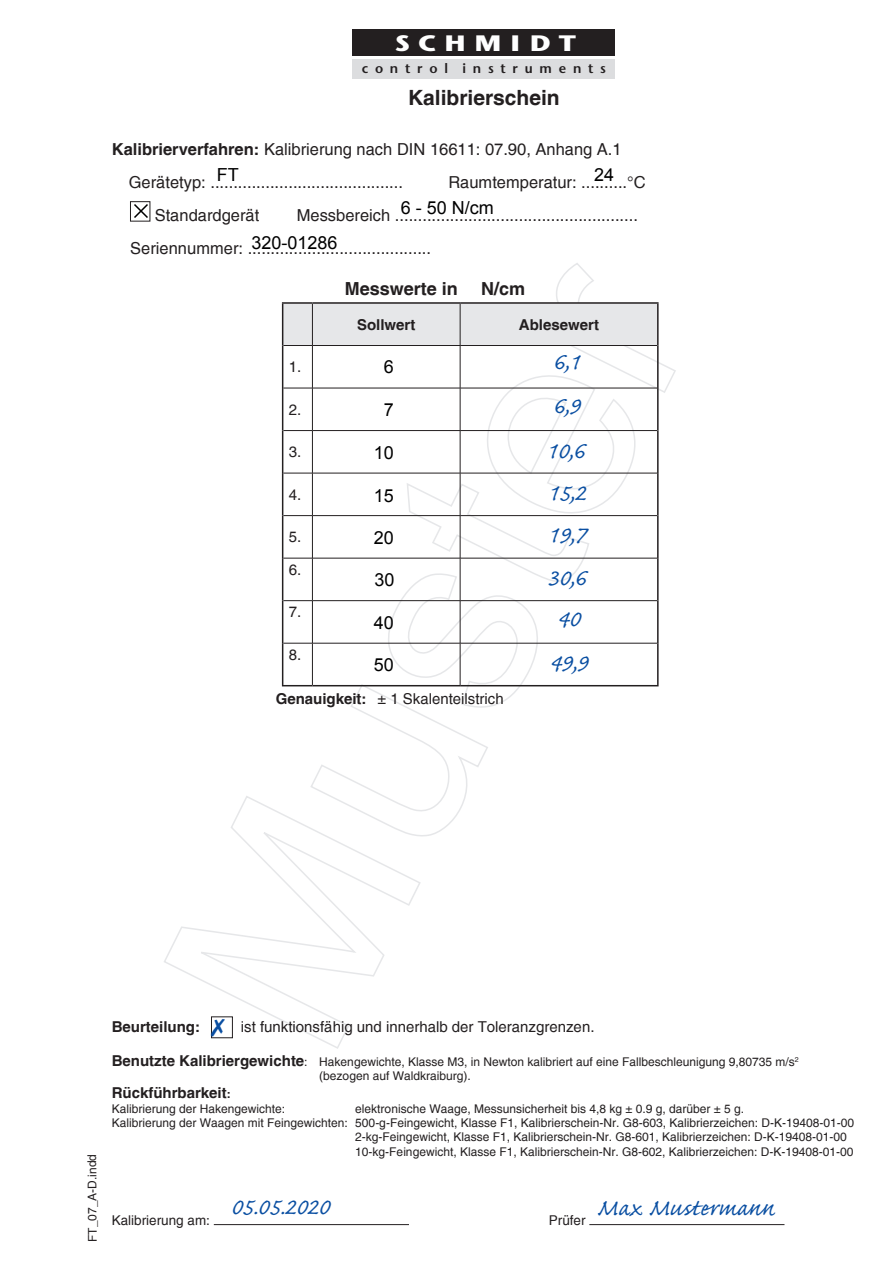
<style>
.page{position:relative;width:893px;height:1263px;background:#fff}
.page>*{position:absolute;margin:0;border:0;box-sizing:border-box;transform-origin:0 0}
.t1{font:30px "Caflisch Script Pro";color:#0a4fa2}
.t2{font:700 22.35px "Stone Sans";letter-spacing:.33em;color:#fff;scale:1.22 1}
.t3{font:700 21px "Helvetica";color:#231f20}
.t4{font:18px "Arial";color:#000}
.t5{font:700 18px "Helvetica";color:#231f20}
.t6{font:16.5px/33px "Helvetica";color:#231f20}
.t7{font:15px/32.7px "Helvetica";color:#231f20}
.t8{font:700 15px "Helvetica";color:#231f20}
.t9{font:13.5px "Helvetica";color:#231f20}
.t10{font:600 13.5px "Stone Sans";letter-spacing:.5em;color:#231f20}
.t11{font:12px/14.4px "Helvetica";color:#231f20}
.s1{font-weight:700}
.s2{font-weight:700;font-size:15px}
.s3{font-size:12px}
</style>
<div class="page">
<svg style="left:164px;top:796px;width:257px;height:253px"></svg>
<hr style="left:214px;top:1224px;width:195px;height:1px;background:#231f20">
<hr style="left:589px;top:1224px;width:195px;height:1px;background:#231f20">
<div style="left:130px;top:201px;width:20px;height:20px;border:1px solid #231f20"></div>
<div style="left:211px;top:1017px;width:21px;height:21px;background:#fff"></div>
<div style="left:211px;top:1017px;width:22px;height:21px;border:1px solid #231f20"></div>
<hr style="left:282px;top:302px;width:30px;height:2px;background:#231f20">
<hr style="left:282px;top:304px;width:1px;height:41px;background:#231f20">
<hr style="left:282px;top:345px;width:1px;height:43px;background:#231f20">
<hr style="left:282px;top:388px;width:1px;height:43px;background:#231f20">
<hr style="left:282px;top:431px;width:1px;height:42px;background:#231f20">
<hr style="left:282px;top:473px;width:1px;height:43px;background:#231f20">
<hr style="left:282px;top:516px;width:1px;height:42px;background:#231f20">
<hr style="left:282px;top:558px;width:1px;height:43px;background:#231f20">
<hr style="left:282px;top:601px;width:1px;height:42px;background:#231f20">
<hr style="left:282px;top:643px;width:1px;height:42px;background:#231f20">
<hr style="left:282px;top:685px;width:30px;height:1px;background:#231f20">
<svg style="left:283px;top:263px;width:393px;height:574px"></svg>
<hr style="left:312px;top:643px;width:148px;height:1px;background:#231f20">
<hr style="left:312px;top:643px;width:1px;height:42px;background:#231f20">
<hr style="left:460px;top:643px;width:197px;height:1px;background:#231f20">
<hr style="left:460px;top:643px;width:1px;height:42px;background:#231f20">
<div style="left:353px;top:29px;width:262px;height:27px;background:#231f20"></div>
<div style="left:353px;top:59px;width:262px;height:19px;background:#dcdddf"></div>
<svg style="left:134px;top:203px;width:15px;height:16px"></svg>
<svg style="left:211px;top:1018px;width:14px;height:18px"></svg>
<p class="t2" style="left:395px;top:29px;width:150px">SCHMIDT</p>
<p class="t10" style="left:362px;top:60px;width:246px">control instruments</p>
<p class="t3" style="left:408px;top:84px;width:153px">Kalibrierschein</p>
<p class="t6" style="left:129px;top:133px;width:494px;text-indent:-17px"><span class="s1">Kalibrierverfahren:</span> Kalibrierung nach DIN 16611: 07.90, Anhang A.1<br>Gerätetyp: ..........................................</p>
<p class="t4" style="left:217px;top:163px;width:23px">FT</p>
<p class="t4" style="left:594px;top:163px;width:22px">24</p>
<p class="t4" style="left:401px;top:196px;width:95px">6 - 50 N/cm</p>
<p class="t4" style="left:251px;top:230px;width:88px">320-01286</p>
<p class="t6" style="left:448px;top:166px;width:199px">Raumtemperatur: ..........°C</p>
<p class="t6" style="left:155px;top:199px;width:106px">Standardgerät</p>
<p class="t6" style="left:130px;top:199px;width:509px;text-indent:166px">Messbereich .....................................................<br>Seriennummer: ........................................</p>
<p class="t5" style="left:345px;top:278px;width:115px">Messwerte in</p>
<p class="t5" style="left:481px;top:278px;width:46px">N/cm</p>
<p class="t7" style="left:289px;top:351px;width:14px">1.</p>
<p class="t7" style="left:289px;top:393px;width:14px">2.</p>
<p class="t7" style="left:289px;top:436px;width:14px">3.</p>
<p class="t7" style="left:289px;top:478px;width:14px">4.</p>
<p class="t7" style="left:289px;top:521px;width:14px">5.<br>6.</p>
<p class="t7" style="left:289px;top:596px;width:14px">7.</p>
<p class="t7" style="left:289px;top:638px;width:14px">8.</p>
<p class="t8" style="left:357px;top:315px;width:60px">Sollwert</p>
<p class="t8" style="left:519px;top:315px;width:82px">Ablesewert</p>
<p class="t4" style="left:384px;top:355px;width:12px">6</p>
<p class="t4" style="left:384px;top:398px;width:12px">7</p>
<p class="t4" style="left:374px;top:440px;width:22px">10</p>
<p class="t4" style="left:374px;top:483px;width:22px">15</p>
<p class="t4" style="left:374px;top:526px;width:22px">20</p>
<p class="t4" style="left:374px;top:567px;width:22px">30</p>
<p class="t4" style="left:374px;top:611px;width:22px">40</p>
<p class="t4" style="left:374px;top:653px;width:22px">50</p>
<p class="t1" style="left:553px;top:346px;width:28px">6,1</p>
<p class="t1" style="left:553px;top:391px;width:28px">6,9</p>
<p class="t1" style="left:546px;top:435px;width:40px">10,6</p>
<p class="t1" style="left:548px;top:477px;width:40px">15,2</p>
<p class="t1" style="left:548px;top:520px;width:40px">19,7</p>
<p class="t1" style="left:548px;top:562px;width:40px">30,6</p>
<p class="t1" style="left:558px;top:603px;width:24px">40</p>
<p class="t1" style="left:550px;top:647px;width:40px">49,9</p>
<p class="t7" style="left:276px;top:683px;width:229px"><span class="s1">Genauigkeit:</span> ± 1 Skalenteilstrich</p>
<p class="t11" style="left:85px;top:1242px;width:90px;rotate:-90deg">FT_07_A-D.indd</p>
<p class="t8" style="left:112px;top:1017px;width:90px">Beurteilung:</p>
<p class="t7" style="left:241px;top:1010px;width:355px">ist funktionsfähig und innerhalb der Toleranzgrenzen.</p>
<p class="t11" style="left:319px;top:1054px;width:481px;text-indent:-208px"><span class="s2">Benutzte Kalibriergewichte</span>: Hakengewichte, Klasse M3, in Newton kalibriert auf eine Fallbeschleunigung 9,80735 m/s<sup>2 </sup>(bezogen auf Waldkraiburg).</p>
<p class="t8" style="left:112px;top:1083px;width:121px">Rückführbarkeit<span class="s3">:</span></p>
<p class="t11" style="left:112px;top:1101px;width:175px">Kalibrierung der Hakengewichte:</p>
<p class="t11" style="left:355px;top:1101px;width:390px">elektronische Waage, Messunsicherheit bis 4,8 kg ± 0.9 g, darüber ± 5 g.</p>
<p class="t11" style="left:112px;top:1115px;width:744px">Kalibrierung der Waagen mit Feingewichten: 500-g-Feingewicht, Klasse F1, Kalibrierschein-Nr. G8-603, Kalibrierzeichen: D-K-19408-01-00</p>
<p class="t11" style="left:355px;top:1130px;width:493px">2-kg-Feingewicht, Klasse F1, Kalibrierschein-Nr. G8-601, Kalibrierzeichen: D-K-19408-01-00</p>
<p class="t11" style="left:355px;top:1144px;width:500px">10-kg-Feingewicht, Klasse F1, Kalibrierschein-Nr. G8-602, Kalibrierzeichen: D-K-19408-01-00</p>
<p class="t1" style="left:231px;top:1191px;width:100px">05.05.2020</p>
<p class="t1" style="left:597px;top:1192px;width:179px">Max Mustermann</p>
<p class="t9" style="left:112px;top:1212px;width:100px">Kalibrierung am:</p>
<p class="t9" style="left:549px;top:1212px;width:38px">Prüfer</p>
</div>
